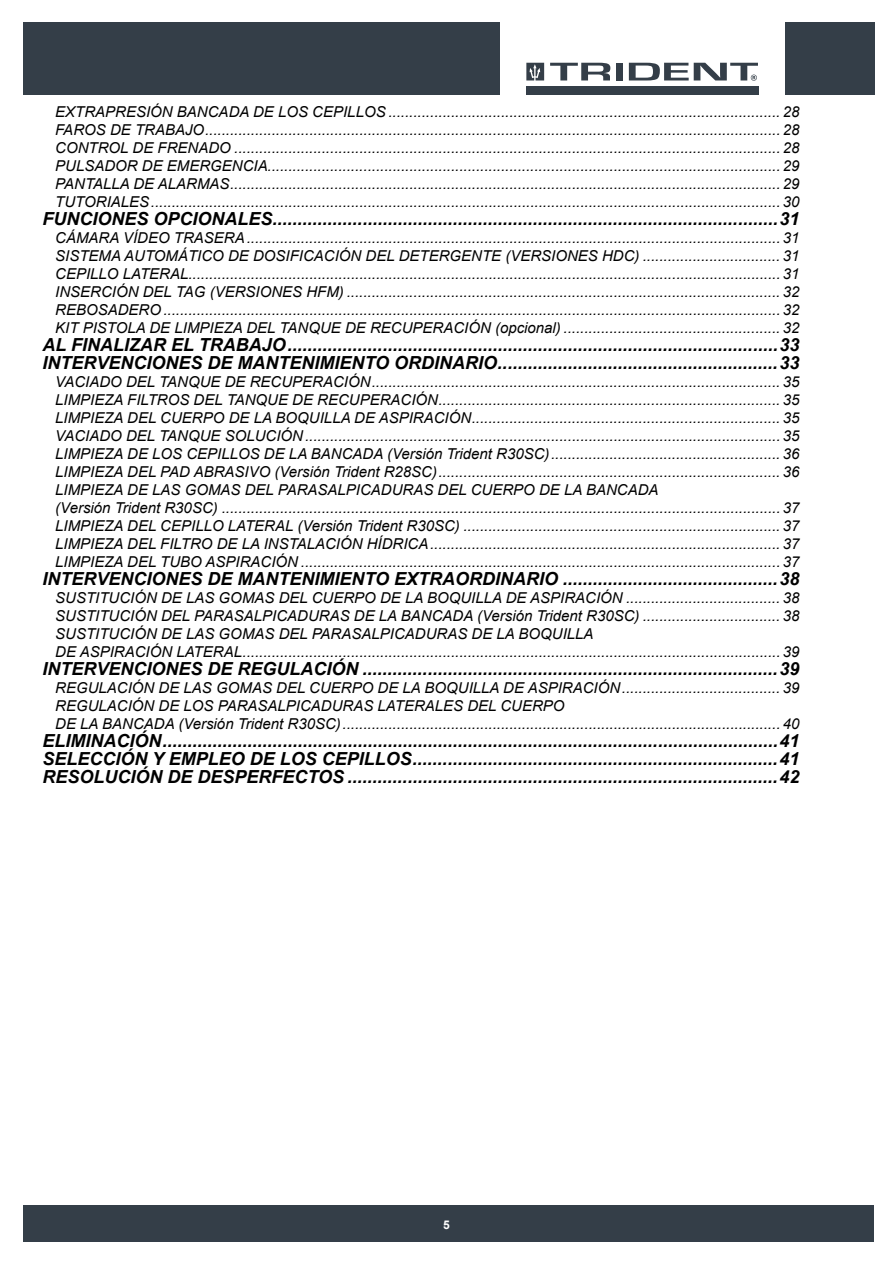
<style>
.page{position:relative;width:893px;height:1263px;background:#fff}
.page>*{position:absolute;margin:0;border:0;box-sizing:border-box;transform-origin:0 0}
.t1{font:italic 700 18px/18px "Arial";color:#000}
.t2{font:italic 15px/18px "Arial";color:#000}
.t3{font:700 12px "Arial";color:#fff}
</style>
<div class="page">
<div style="left:23px;top:22px;width:477px;height:73px;background:#343e48"></div>
<svg style="left:550px;top:63px;width:60px;height:17px"></svg>
<div style="left:616px;top:63px;width:6px;height:17px;background:#343e48"></div>
<div style="left:526px;top:86px;width:233px;height:9px;background:#343e48"></div>
<svg style="left:526px;top:63px;width:18px;height:17px"></svg>
<svg style="left:629px;top:63px;width:129px;height:18px"></svg>
<div style="left:785px;top:22px;width:89px;height:73px;background:#343e48"></div>
<div style="left:23px;top:1205px;width:850px;height:37px;background:#343e48"></div>
<p class="t2" style="left:55px;top:103px;width:746px;text-align:justify">EXTRAPRESIÓN BANCADA DE LOS CEPILLOS .............................................................................................. 28<br>FAROS DE TRABAJO.......................................................................................................................................... 28<br>CONTROL DE FRENADO ................................................................................................................................... 28<br>PULSADOR DE EMERGENCIA........................................................................................................................... 29<br>PANTALLA DE ALARMAS.................................................................................................................................... 29<br>TUTORIALES....................................................................................................................................................... 30</p>
<p class="t1" style="left:43px;top:210px;width:758px">FUNCIONES OPCIONALES.....................................................................................................31</p>
<p class="t2" style="left:55px;top:229px;width:746px;text-align:justify">CÁMARA VÍDEO TRASERA................................................................................................................................ 31<br>SISTEMA AUTOMÁTICO DE DOSIFICACIÓN DEL DETERGENTE (VERSIONES HDC) ................................. 31<br>CEPILLO LATERAL.............................................................................................................................................. 31<br>INSERCIÓN DEL TAG (VERSIONES HFM) ........................................................................................................ 32<br>REBOSADERO.................................................................................................................................................... 32<br>KIT PISTOLA DE LIMPIEZA DEL TANQUE DE RECUPERACIÓN (opcional) .................................................... 32</p>
<p class="t1" style="left:43px;top:336px;width:758px">AL FINALIZAR EL TRABAJO..................................................................................................33<br>INTERVENCIONES DE MANTENIMIENTO ORDINARIO........................................................33</p>
<p class="t2" style="left:55px;top:373px;width:746px">VACIADO DEL TANQUE DE RECUPERACIÓN.................................................................................................. 35<br>LIMPIEZA FILTROS DEL TANQUE DE RECUPERACIÓN.................................................................................. 35<br>LIMPIEZA DEL CUERPO DE LA BOQUILLA DE ASPIRACIÓN.......................................................................... 35<br>VACIADO DEL TANQUE SOLUCIÓN.................................................................................................................. 35<br>LIMPIEZA DE LOS CEPILLOS DE LA BANCADA (Versión Trident R30SC)....................................................... 36<br>LIMPIEZA DEL PAD ABRASIVO (Versión Trident R28SC).................................................................................. 36<br>LIMPIEZA DE LAS GOMAS DEL PARASALPICADURAS DEL CUERPO DE LA BANCADA<br>(Versión Trident R30SC) ...................................................................................................................................... 37<br>LIMPIEZA DEL CEPILLO LATERAL (Versión Trident R30SC) ............................................................................ 37<br>LIMPIEZA DEL FILTRO DE LA INSTALACIÓN HÍDRICA.................................................................................... 37<br>LIMPIEZA DEL TUBO ASPIRACIÓN ................................................................................................................... 37</p>
<p class="t1" style="left:43px;top:570px;width:758px">INTERVENCIONES DE MANTENIMIENTO EXTRAORDINARIO ...........................................38</p>
<p class="t2" style="left:55px;top:589px;width:746px">SUSTITUCIÓN DE LAS GOMAS DEL CUERPO DE LA BOQUILLA DE ASPIRACIÓN ..................................... 38<br>SUSTITUCIÓN DEL PARASALPICADURAS DE LA BANCADA (Versión Trident R30SC) ................................. 38<br>SUSTITUCIÓN DE LAS GOMAS DEL PARASALPICADURAS DE LA BOQUILLA<br>DE ASPIRACIÓN LATERAL................................................................................................................................. 39</p>
<p class="t1" style="left:43px;top:660px;width:758px">INTERVENCIONES DE REGULACIÓN ...................................................................................39</p>
<p class="t2" style="left:55px;top:679px;width:746px">REGULACIÓN DE LAS GOMAS DEL CUERPO DE LA BOQUILLA DE ASPIRACIÓN...................................... 39<br>REGULACIÓN DE LOS PARASALPICADURAS LATERALES DEL CUERPO<br>DE LA BANCADA (Versión Trident R30SC)......................................................................................................... 40</p>
<p class="t1" style="left:43px;top:732px;width:758px;text-align:justify">ELIMINACIÓN...........................................................................................................................41<br>SELECCIÓN Y EMPLEO DE LOS CEPILLOS.........................................................................41<br>RESOLUCIÓN DE DESPERFECTOS ......................................................................................42</p>
<p class="t3" style="left:443px;top:1216px;width:8px">5</p>
</div>
